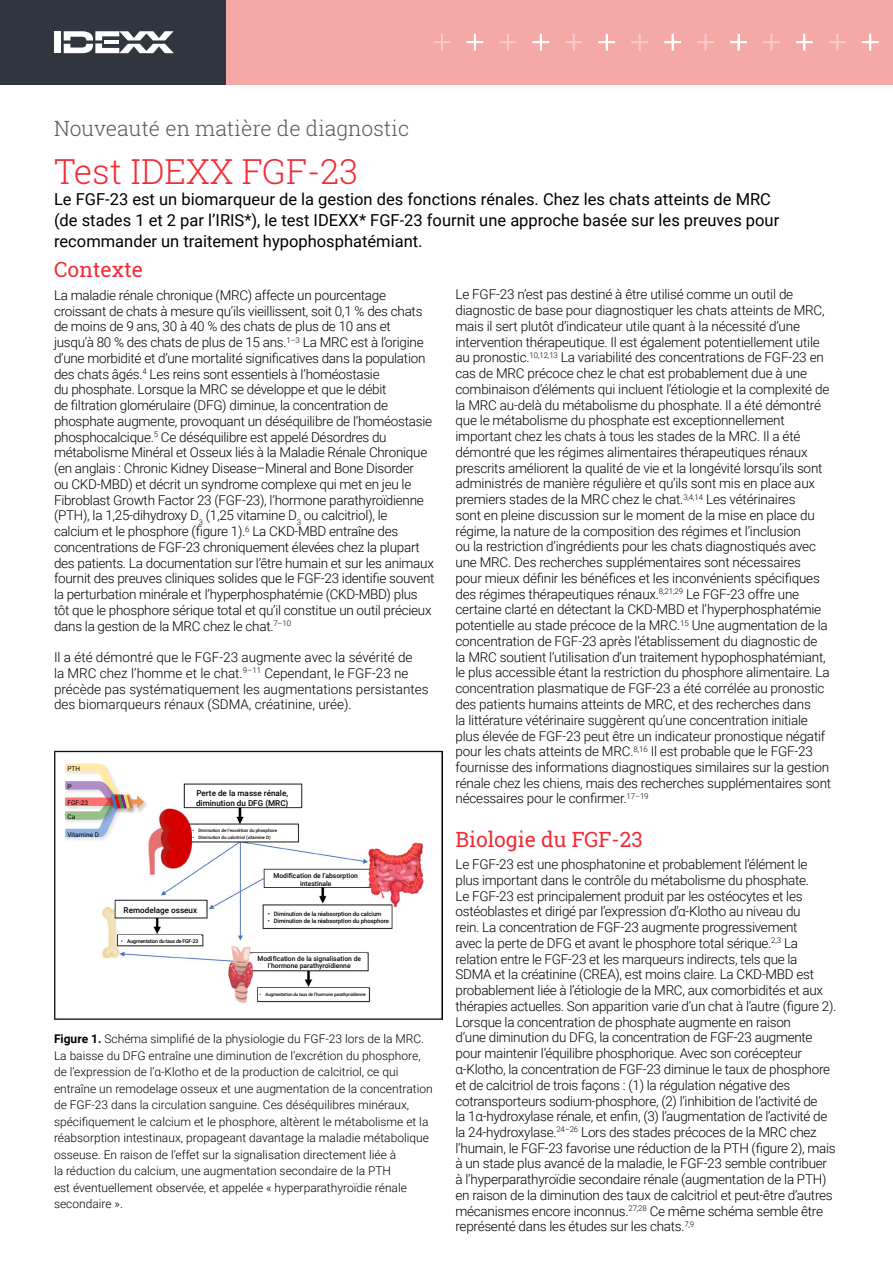
<style>
.page{position:relative;width:893px;height:1263px;background:#fff}
.page>*{position:absolute;margin:0;border:0;box-sizing:border-box;transform-origin:0 0}
.t1{font:300 34.5px "Roboto Slab";color:#f02d37}
.t2{font:300 21px "Roboto Slab";color:#58595b}
.t3{font:21px "Roboto Slab";color:#f02d37}
.t4{font:16.5px/21px "Roboto";color:#000}
.t5{font:300 13.5px/15.8px "Roboto";letter-spacing:-.02em;color:#000}
.t6{font:300 13.5px/15.8px "Roboto";color:#000}
.t7{font:300 12px/16.5px "Roboto";color:#000}
.t8{font:500 8.1px/9.8px "Roboto";color:#000}
.t9{font:500 6.75px/8.1px "Roboto";color:#000;text-align:center}
.t10{font:6.45px "Roboto";color:#000}
.t11{font:500 6px "Roboto";letter-spacing:-.01em;color:#000}
.t12{font:500 5.25px "Roboto";letter-spacing:-.04em;color:#000}
.t13{font:500 4.5px "Roboto";color:#000}
.t14{font:500 4.5px "Roboto";letter-spacing:-.02em;color:#000}
.s1{font-weight:700}
</style>
<div class="page">
<div style="left:192px;top:0;width:701px;height:84px;background:#f4a9a7"></div>
<svg style="left:862px;top:34px;width:17px;height:17px"></svg>
<svg style="left:829px;top:34px;width:17px;height:17px"></svg>
<svg style="left:796px;top:34px;width:17px;height:17px"></svg>
<svg style="left:763px;top:34px;width:17px;height:17px"></svg>
<svg style="left:730px;top:34px;width:17px;height:17px"></svg>
<svg style="left:697px;top:34px;width:17px;height:17px"></svg>
<svg style="left:664px;top:34px;width:17px;height:17px"></svg>
<svg style="left:631px;top:34px;width:17px;height:17px"></svg>
<svg style="left:598px;top:34px;width:17px;height:17px"></svg>
<svg style="left:565px;top:34px;width:17px;height:17px"></svg>
<svg style="left:532px;top:34px;width:17px;height:17px"></svg>
<svg style="left:499px;top:34px;width:17px;height:17px"></svg>
<svg style="left:466px;top:34px;width:17px;height:17px"></svg>
<svg style="left:434px;top:34px;width:16px;height:17px"></svg>
<div style="left:0;top:0;width:226px;height:84px;background:#31353d"></div>
<div style="left:54px;top:31px;width:7px;height:22px;background:#fff"></div>
<svg style="left:64px;top:31px;width:110px;height:22px"></svg>
<img style="left:54px;top:751px;width:388px;height:268px">
<img style="left:64px;top:841px;width:63px;height:1px">
<img style="left:144px;top:793px;width:6px;height:21px">
<svg style="left:64px;top:762px;width:80px;height:79px"></svg>
<div style="left:186px;top:786px;width:112px;height:21px;background:#fff"></div>
<div style="left:265px;top:870px;width:102px;height:16px;background:#fff"></div>
<div style="left:253px;top:953px;width:112px;height:16px;background:#fff"></div>
<div style="left:116px;top:902px;width:89px;height:15px;background:#fff"></div>
<div style="left:192px;top:825px;width:105px;height:16px;background:#fff"></div>
<div style="left:268px;top:906px;width:122px;height:21px;background:#fff"></div>
<div style="left:118px;top:935px;width:83px;height:9px;background:#fff"></div>
<div style="left:258px;top:988px;width:109px;height:11px;background:#fff"></div>
<div style="left:118px;top:936px;width:83px;height:9px;background:#fff"></div>
<h2 class="t2" style="left:54px;top:114px;width:357px">Nouveauté en matière de diagnostic</h2>
<h1 class="t1" style="left:54px;top:148px;width:305px">Test IDEXX FGF-23</h1>
<p class="t4" style="left:54px;top:188px;width:727px">Le FGF-23 est un biomarqueur de la gestion des fonctions rénales. Chez les chats atteints de MRC (de stades 1 et 2 par l’IRIS*), le test IDEXX* FGF-23 fournit une approche basée sur les preuves pour recommander un traitement hypophosphatémiant.</p>
<h2 class="t3" style="left:54px;top:255px;width:91px">Contexte</h2>
<p class="t5" style="left:54px;top:287px;width:382px">La maladie rénale chronique (MRC) affecte un pourcentage croissant de chats à mesure qu’ils vieillissent, soit 0,1 % des chats de moins de 9 ans, 30 à 40 % des chats de plus de 10 ans et<br>jusqu’à 80 % des chats de plus de 15 ans.<sup>1–3</sup> La MRC est à l’origine d’une morbidité et d’une mortalité significatives dans la population des chats âgés.<sup>4</sup> Les reins sont essentiels à l’homéostasie<br>du phosphate. Lorsque la MRC se développe et que le débit<br>de filtration glomérulaire (DFG) diminue, la concentration de phosphate augmente, provoquant un déséquilibre de l’homéostasie phosphocalcique.<sup>5</sup> Ce déséquilibre est appelé Désordres du métabolisme Minéral et Osseux liés à la Maladie Rénale Chronique (en anglais : Chronic Kidney Disease–Mineral and Bone Disorder<br>ou CKD-MBD) et décrit un syndrome complexe qui met en jeu le Fibroblast Growth Factor 23 (FGF‑23), l’hormone parathyroïdienne (PTH), la 1,25-dihydroxy D<sub>3</sub> (1,25 vitamine D<sub>3</sub> ou calcitriol), le calcium et le phosphore (figure 1).<sup>6</sup> La CKD-MBD entraîne des concentrations de FGF-23 chroniquement élevées chez la plupart des patients. La documentation sur l’être humain et sur les animaux fournit des preuves cliniques solides que le FGF-23 identifie souvent la perturbation minérale et l’hyperphosphatémie (CKD-MBD) plus tôt que le phosphore sérique total et qu’il constitue un outil précieux dans la gestion de la MRC chez le chat.<sup>7–10</sup></p>
<p class="t6" style="left:54px;top:649px;width:376px">Il a été démontré que le FGF-23 augmente avec la sévérité de<br>la MRC chez l’homme et le chat.<sup>9–11</sup> Cependant, le FGF-23 ne précède pas systématiquement les augmentations persistantes des biomarqueurs rénaux (SDMA, créatinine, urée).</p>
<p class="t10" style="left:67px;top:764px;width:14px">PTH</p>
<p class="t10" style="left:67px;top:782px;width:6px">P</p>
<p class="t10" style="left:67px;top:798px;width:22px">FGF-23</p>
<p class="t10" style="left:67px;top:812px;width:9px">Ca</p>
<p class="t10" style="left:67px;top:830px;width:33px">Vitamine D</p>
<p class="t8" style="left:196px;top:788px;width:94px">Perte de la masse rénale, diminution du DFG (MRC)</p>
<p class="t13" style="left:192px;top:827px;width:86px">• Diminution de l’excrétion du phosphore</p>
<p class="t13" style="left:192px;top:834px;width:80px">• Diminution du calcitriol (vitamine D)</p>
<p class="t8" style="left:124px;top:905px;width:75px">Remodelage osseux</p>
<p class="t12" style="left:121px;top:937px;width:79px">• Augmentation du taux de FGF-23</p>
<p class="t9" style="left:274px;top:871px;width:86px">Modification de l’absorption intestinale</p>
<p class="t11" style="left:268px;top:909px;width:115px">• Diminution de la réabsorption du calcium</p>
<p class="t11" style="left:268px;top:917px;width:123px">• Diminution de la réabsorption du phosphore</p>
<p class="t9" style="left:257px;top:954px;width:105px;line-height:7.5px">Modification de la signalisation de l’hormone parathyroïdienne</p>
<p class="t14" style="left:259px;top:991px;width:108px">• Augmentation du taux de l’hormone parathyroïdienne</p>
<p class="t7" style="left:54px;top:1030px;width:380px"><span class="s1">Figure 1.</span> Schéma simplifié de la physiologie du FGF-23 lors de la MRC.<br>La baisse du DFG entraîne une diminution de l’excrétion du phosphore, de l’expression de l’α-Klotho et de la production de calcitriol, ce qui entraîne un remodelage osseux et une augmentation de la concentration de FGF-23 dans la circulation sanguine. Ces déséquilibres minéraux, spécifiquement le calcium et le phosphore, altèrent le métabolisme et la réabsorption intestinaux, propageant davantage la maladie métabolique osseuse. En raison de l’effet sur la signalisation directement liée à<br>la réduction du calcium, une augmentation secondaire de la PTH<br>est éventuellement observée, et appelée « hyperparathyroïdie rénale secondaire ».</p>
<p class="t5" style="left:455px;top:286px;width:377px">Le FGF-23 n’est pas destiné à être utilisé comme un outil de diagnostic de base pour diagnostiquer les chats atteints de MRC, mais il sert plutôt d’indicateur utile quant à la nécessité d’une intervention thérapeutique. Il est également potentiellement utile au pronostic.<sup>10,12,13</sup> La variabilité des concentrations de FGF-23 en cas de MRC précoce chez le chat est probablement due à une combinaison d’éléments qui incluent l’étiologie et la complexité de la MRC au-delà du métabolisme du phosphate. Il a été démontré que le métabolisme du phosphate est exceptionnellement important chez les chats à tous les stades de la MRC. Il a été démontré que les régimes alimentaires thérapeutiques rénaux prescrits améliorent la qualité de vie et la longévité lorsqu’ils sont administrés de manière régulière et qu’ils sont mis en place aux premiers stades de la MRC chez le chat.<sup>3,4,14</sup> Les vétérinaires<br>sont en pleine discussion sur le moment de la mise en place du régime, la nature de la composition des régimes et l’inclusion<br>ou la restriction d’ingrédients pour les chats diagnostiqués avec une MRC. Des recherches supplémentaires sont nécessaires<br>pour mieux définir les bénéfices et les inconvénients spécifiques des régimes thérapeutiques rénaux.<sup>8,21,29</sup> Le FGF-23 offre une certaine clarté en détectant la CKD-MBD et l’hyperphosphatémie potentielle au stade précoce de la MRC.<sup>15</sup> Une augmentation de la concentration de FGF-23 après l’établissement du diagnostic de<br>la MRC soutient l’utilisation d’un traitement hypophosphatémiant, le plus accessible étant la restriction du phosphore alimentaire. La concentration plasmatique de FGF-23 a été corrélée au pronostic des patients humains atteints de MRC, et des recherches dans<br>la littérature vétérinaire suggèrent qu’une concentration initiale plus élevée de FGF-23 peut être un indicateur pronostique négatif pour les chats atteints de MRC.<sup>8,16</sup> Il est probable que le FGF-23 fournisse des informations diagnostiques similaires sur la gestion rénale chez les chiens, mais des recherches supplémentaires sont nécessaires pour le confirmer.<sup>17–19</sup></p>
<h2 class="t3" style="left:455px;top:825px;width:189px">Biologie du FGF-23</h2>
<p class="t5" style="left:455px;top:856px;width:382px">Le FGF-23 est une phosphatonine et probablement l’élément le<br>plus important dans le contrôle du métabolisme du phosphate.<br>Le FGF-23 est principalement produit par les ostéocytes et les ostéoblastes et dirigé par l’expression d’α-Klotho au niveau du<br>rein. La concentration de FGF-23 augmente progressivement<br>avec la perte de DFG et avant le phosphore total sérique.<sup>2,3</sup> La relation entre le FGF-23 et les marqueurs indirects, tels que la SDMA et la créatinine (CREA), est moins claire. La CKD-MBD est probablement liée à l’étiologie de la MRC, aux comorbidités et aux thérapies actuelles. Son apparition varie d’un chat à l’autre (figure 2).<br>Lorsque la concentration de phosphate augmente en raison<br>d’une diminution du DFG, la concentration de FGF-23 augmente pour maintenir l’équilibre phosphorique. Avec son corécepteur α-Klotho, la concentration de FGF-23 diminue le taux de phosphore et de calcitriol de trois façons : (1) la régulation négative des cotransporteurs sodium-phosphore, (2) l’inhibition de l’activité de<br>la 1α-hydroxylase rénale, et enfin, (3) l’augmentation de l’activité de la 24-hydroxylase.<sup>24–26</sup> Lors des stades précoces de la MRC chez l’humain, le FGF-23 favorise une réduction de la PTH (figure 2), mais à un stade plus avancé de la maladie, le FGF-23 semble contribuer à l’hyperparathyroïdie secondaire rénale (augmentation de la PTH) en raison de la diminution des taux de calcitriol et peut-être d’autres mécanismes encore inconnus.<sup>27,28</sup> Ce même schéma semble être représenté dans les études sur les chats.<sup>7,9</sup></p>
</div>
